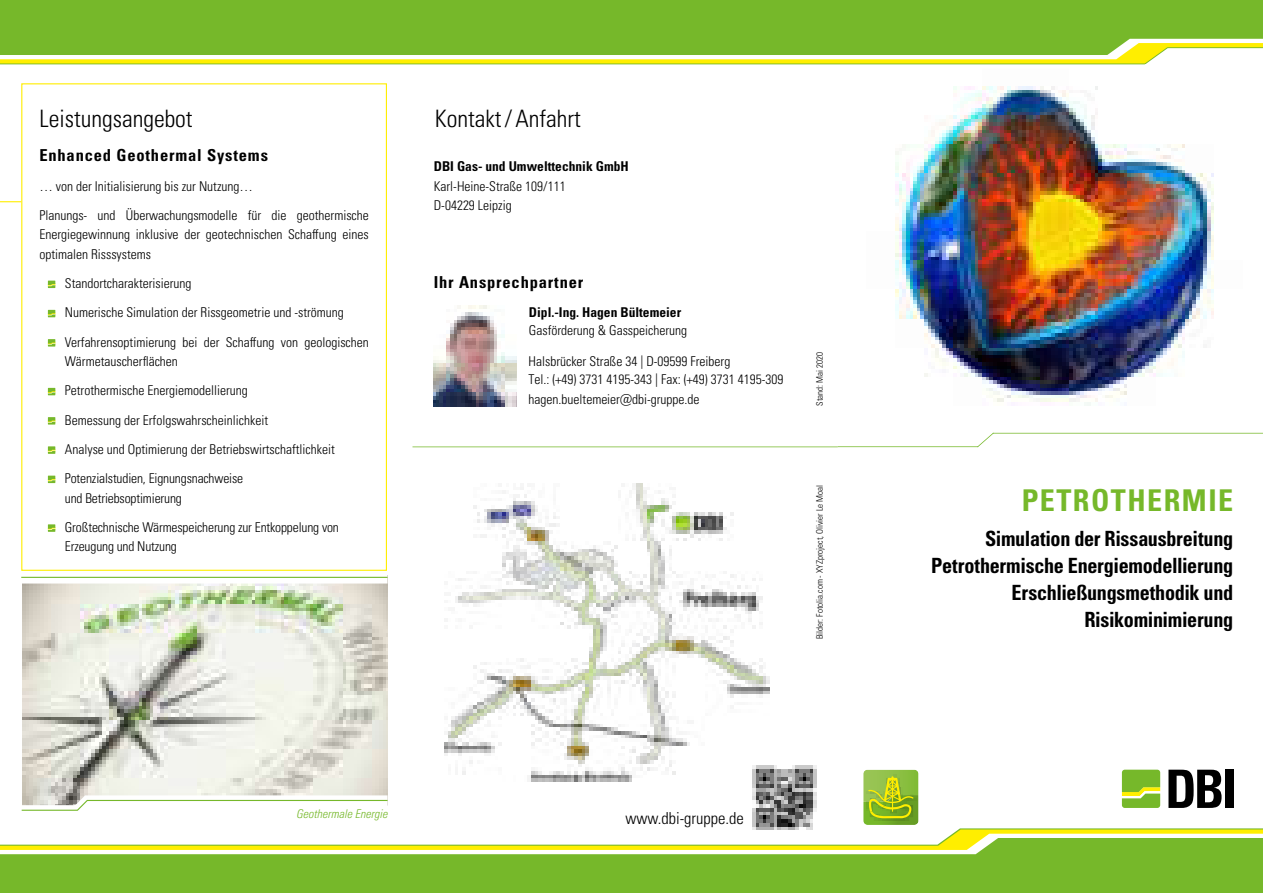
<style>
.page{position:relative;width:1263px;height:893px;background:#fff}
.page>*{position:absolute;margin:0;border:0;box-sizing:border-box;transform-origin:0 0}
.t1{font:700 condensed 30px "Univers LT Pro";letter-spacing:.05em;color:#76b82a}
.t2{font:300 condensed 24px "Univers LT Pro";color:#000}
.t3{font:700 condensed 21px/27px "Univers LT Pro";letter-spacing:-.015em;color:#000;text-align:right;scale:.96 1}
.t4{font:700 condensed 16.5px "Univers LT Pro";letter-spacing:.05em;color:#000}
.t5{font:300 condensed 16.5px "Univers LT Pro";color:#000}
.t6{font:300 condensed 13.5px/29.2px "Univers LT Pro";color:#000}
.t7{font:700 condensed 13.5px "Univers LT Pro";color:#000}
.t8{font:italic 300 condensed 12px "Univers LT Pro";color:#76b82a}
.t9{font:300 condensed 8.85px "Univers LT Pro";color:#000}
</style>
<div class="page">
<img style="left:22px;top:583px;width:365px;height:207px">
<svg style="left:0;top:201px;width:21px;height:1px"></svg>
<svg style="left:48px;top:281px;width:7px;height:7px"></svg>
<svg style="left:48px;top:310px;width:7px;height:7px"></svg>
<svg style="left:48px;top:339px;width:7px;height:8px"></svg>
<svg style="left:48px;top:388px;width:7px;height:7px"></svg>
<svg style="left:48px;top:417px;width:7px;height:8px"></svg>
<svg style="left:48px;top:446px;width:7px;height:8px"></svg>
<svg style="left:48px;top:476px;width:7px;height:7px"></svg>
<svg style="left:48px;top:524px;width:7px;height:8px"></svg>
<img style="left:444px;top:484px;width:325px;height:298px">
<svg style="left:1168px;top:770px;width:53px;height:38px"></svg>
<div style="left:1225px;top:770px;width:8px;height:38px;background:#000"></div>
<svg style="left:1122px;top:770px;width:38px;height:38px"></svg>
<svg style="left:863px;top:770px;width:55px;height:55px;background:#94bc31"></svg>
<hr style="left:21px;top:577px;width:366px;height:1px;background:#76b82a">
<svg style="left:21px;top:790px;width:367px;height:21px"></svg>
<img style="left:753px;top:766px;width:63px;height:62px">
<hr style="left:412px;top:446px;width:426px;height:1px;background:#76b82a">
<hr style="left:838px;top:446px;width:140px;height:1px;background:#76b82a">
<svg style="left:977px;top:440px;width:9px;height:7px"></svg>
<img style="left:895px;top:86px;width:368px;height:354px">
<svg style="left:0;top:63px;width:1147px;height:2px;background:#c1da61"></svg>
<svg style="left:0;top:59px;width:1153px;height:4px;background:#feee12"></svg>
<div style="left:0;top:0;width:1263px;height:55px;background:#76b82a"></div>
<svg style="left:752px;top:829px;width:511px;height:5px"></svg>
<svg style="left:0;top:838px;width:1263px;height:55px;background:#93c647"></svg>
<img style="left:434px;top:306px;width:82px;height:101px">
<h2 class="t2" style="left:39px;top:105px;width:155px">Leistungsangebot</h2>
<p class="t4" style="left:39px;top:149px;width:230px">Enhanced Geothermal Systems</p>
<p class="t6" style="left:39px;top:171px;width:331px">… von der Initialisierung bis zur Nutzung…<br>Planungs- und Überwachungsmodelle für die geothermische</p>
<p class="t6" style="left:39px;top:225px;width:331px;line-height:19.5px">Energiegewinnung inklusive der geotechnischen Schaffung eines optimalen Risssystems</p>
<p class="t6" style="left:65px;top:269px;width:305px">Standortcharakterisierung<br>Numerische Simulation der Rissgeometrie und -strömung<br>Verfahrensoptimierung bei der Schaffung von geologischen</p>
<p class="t6" style="left:65px;top:347px;width:271px">Wärmetauscherflächen<br>Petrothermische Energiemodellierung<br>Bemessung der Erfolgswahrscheinlichkeit<br>Analyse und Optimierung der Betriebswirtschaftlichkeit Potenzialstudien, Eignungsnachweise</p>
<p class="t6" style="left:65px;top:483px;width:276px">und Betriebsoptimierung<br>Großtechnische Wärmespeicherung zur Entkoppelung von</p>
<p class="t6" style="left:65px;top:532px;width:113px">Erzeugung und Nutzung</p>
<h2 class="t2" style="left:435px;top:105px;width:147px">Kontakt / Anfahrt</h2>
<p class="t7" style="left:434px;top:161px;width:196px">DBI Gas- und Umwelttechnik GmbH</p>
<p class="t6" style="left:434px;top:176px;width:133px;line-height:19.5px">Karl-Heine-Straße 109/111<br>D-04229 Leipzig</p>
<p class="t4" style="left:434px;top:276px;width:151px">Ihr Ansprechpartner</p>
<p class="t7" style="left:529px;top:307px;width:154px">Dipl.-Ing. Hagen Bültemeier</p>
<p class="t6" style="left:529px;top:315px;width:160px">Gasförderung &amp; Gasspeicherung</p>
<p class="t6" style="left:529px;top:353px;width:256px;line-height:17.4px">Halsbrücker Straße 34 | D-09599 Freiberg<br>Tel.: (+49) 3731 4195-343 | Fax: (+49) 3731 4195-309</p>
<p class="t6" style="left:529px;top:384px;width:172px">hagen.bueltemeier@dbi-gruppe.de</p>
<p class="t9" style="left:815px;top:405px;width:55px;rotate:-90deg">Stand: Mai 2020</p>
<p class="t9" style="left:815px;top:639px;width:156px;rotate:-90deg">Bilder: Fotolia.com - XYZproject, Olivier Le Moal</p>
<h1 class="t1" style="left:1022px;top:488px;width:213px">PETROTHERMIE</h1>
<h3 class="t3" style="left:931px;top:527px;width:316px">Simulation der Rissausbreitung<br>Petrothermische Energiemodellierung<br>Erschließungsmethodik und<br>Risikominimierung</h3>
<p class="t8" style="left:296px;top:809px;width:93px">Geothermale Energie</p>
<p class="t5" style="left:625px;top:810px;width:120px">www.dbi-gruppe.de</p>
</div>
